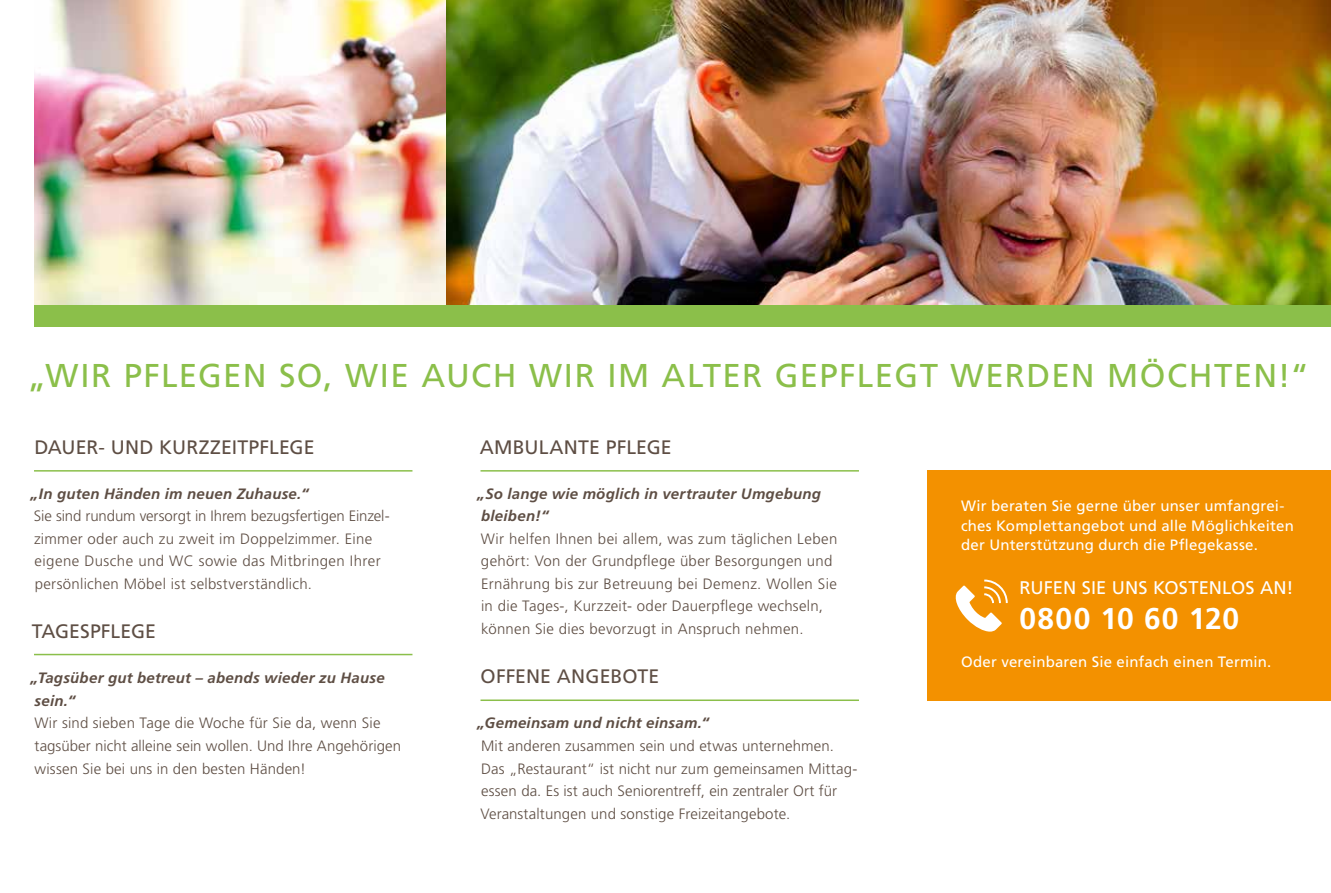
<style>
.page{position:relative;width:1331px;height:893px;background:#fff}
.page>*{position:absolute;margin:0;border:0;box-sizing:border-box;transform-origin:0 0}
.t1{font:33px "Frutiger LT Std";letter-spacing:.04em;color:#8bbf4a}
.t2{font:700 30px "Frutiger LT Std";letter-spacing:.035em;color:#fff}
.t3{font:19.5px "Frutiger LT Std";letter-spacing:.005em;color:#5e4e44}
.t4{font:18.3px "Frutiger LT Std";letter-spacing:.005em;color:#fff}
.t5{font:300 15px/22.5px "Frutiger LT Std";letter-spacing:.015em;color:#5e4e44}
.t6{font:15px/19.5px "Frutiger LT Std";letter-spacing:.015em;color:#fff}
.t7{font:italic 700 15px/22.5px "Frutiger LT Std";letter-spacing:.015em;color:#5e4e44}
</style>
<div class="page">
<img style="left:34px;top:0;width:1297px;height:305px">
<div style="left:34px;top:305px;width:1297px;height:22px;background:#8bbf4a"></div>
<hr style="left:34px;top:470px;width:378px;height:2px;background:#8bbf4a">
<hr style="left:480px;top:470px;width:379px;height:2px;background:#8bbf4a">
<hr style="left:34px;top:654px;width:378px;height:1px;background:#8bbf4a">
<hr style="left:480px;top:699px;width:379px;height:2px;background:#8bbf4a">
<div style="left:927px;top:470px;width:404px;height:231px;background:#f39100"></div>
<svg style="left:955px;top:579px;width:53px;height:53px"></svg>
<h1 class="t1" style="left:28px;top:356px;width:1283px">„WIR PFLEGEN SO, WIE AUCH WIR IM ALTER GEPFLEGT WERDEN MÖCHTEN!“</h1>
<h3 class="t3" style="left:34px;top:436px;width:282px">DAUER- UND KURZZEITPFLEGE</h3>
<p class="t7" style="left:31px;top:483px;width:279px">„In guten Händen im neuen Zuhause.“</p>
<p class="t5" style="left:34px;top:505px;width:357px">Sie sind rundum versorgt in Ihrem bezugsfertigen Einzel&shy;zimmer oder auch zu zweit im Doppelzimmer. Eine eigene Dusche und WC sowie das Mitbringen Ihrer persönlichen Möbel ist selbstverständlich.</p>
<h3 class="t3" style="left:32px;top:620px;width:126px">TAGESPFLEGE</h3>
<p class="t7" style="left:31px;top:667px;width:356px">„Tagsüber gut betreut – abends wieder zu Hause sein.“</p>
<p class="t5" style="left:34px;top:712px;width:368px">Wir sind sieben Tage die Woche für Sie da, wenn Sie tagsüber nicht alleine sein wollen. Und Ihre Angehörigen wissen Sie bei uns in den besten Händen!</p>
<h3 class="t3" style="left:480px;top:436px;width:194px">AMBULANTE PFLEGE</h3>
<p class="t7" style="left:477px;top:483px;width:345px">„So lange wie möglich in vertrauter Umgebung bleiben!“</p>
<p class="t5" style="left:481px;top:528px;width:358px">Wir helfen Ihnen bei allem, was zum täglichen Leben gehört: Von der Grundpflege über Besorgungen und Ernährung bis zur Betreuung bei Demenz. Wollen Sie in die Tages-, Kurzzeit- oder Dauerpflege wechseln, können Sie dies bevorzugt in Anspruch nehmen.</p>
<h3 class="t3" style="left:481px;top:665px;width:180px">OFFENE ANGEBOTE</h3>
<p class="t7" style="left:477px;top:712px;width:233px">„Gemeinsam und nicht einsam.“</p>
<p class="t5" style="left:480px;top:735px;width:379px">Mit anderen zusammen sein und etwas unternehmen.<br>Das „Restaurant“ ist nicht nur zum gemeinsamen Mittag&shy;essen da. Es ist auch Seniorentreff, ein zentraler Ort für Veranstaltungen und sonstige Freizeitangebote.</p>
<p class="t6" style="left:961px;top:496px;width:334px">Wir beraten Sie gerne über unser umfangrei&shy;ches Komplettangebot und alle Möglichkeiten der Unterstützung durch die Pflegekasse.</p>
<p class="t4" style="left:1019px;top:577px;width:275px">RUFEN SIE UNS KOSTENLOS AN!</p>
<h2 class="t2" style="left:1019px;top:601px;width:221px">0800 10 60 120</h2>
<p class="t6" style="left:961px;top:652px;width:312px">Oder vereinbaren Sie einfach einen Termin.</p>
<h2 class="t2" style="left:1180px;top:601px;width:45px">0 1</h2>
</div>
